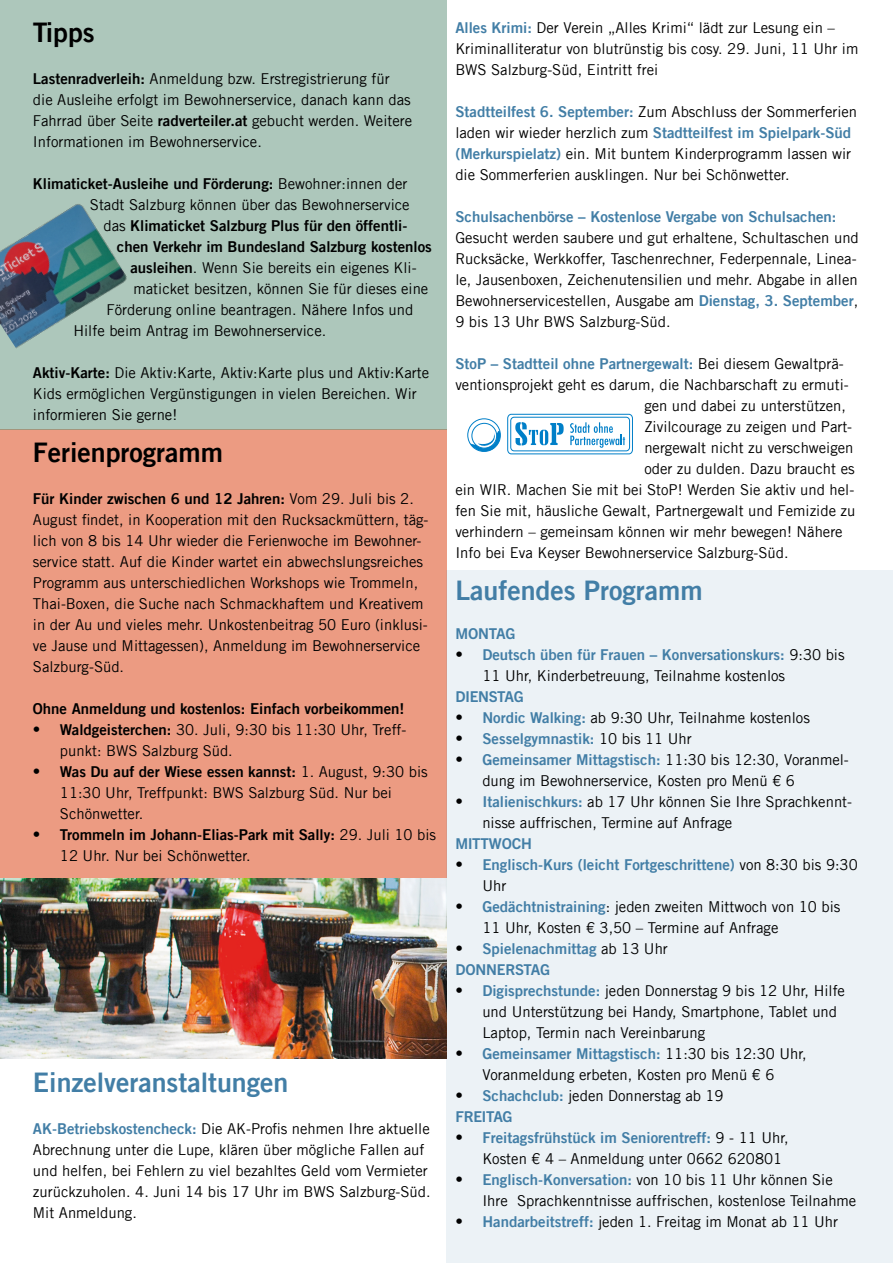
<style>
.page{position:relative;width:893px;height:1263px;background:#fff}
.page>*{position:absolute;margin:0;border:0;box-sizing:border-box;transform-origin:0 0}
.t1{font:27px "Trade Gothic LT Bold Two";color:#427ea6}
.t2{font:27px "Trade Gothic LT Bold Two";color:#000}
.t3{font:15px/21px "Trade Gothic LT";color:#000}
.t4{font:15px "Trade Gothic LT Bold Two";color:#427ea6}
.t5{font:15px/21px "Trade Gothic LT Bold Two";color:#000}
.t6{font:700 15px "Trade Gothic Next LT Pro";letter-spacing:-.01em;color:#427ea6}
.s1{font-family:"Trade Gothic LT Bold Two"}
.s2{font-family:"Trade Gothic LT"}
.s3{font-family:"News Gothic Std"}
.s4{font-family:"Trade Gothic LT Bold Two";color:#427ea6}
.s5{font-family:"Trade Gothic LT";color:#000}
.s6{font-family:"News Gothic Std";color:#000}
</style>
<div class="page">
<div style="left:0;top:429px;width:446px;height:524px;background:#ec9b82"></div>
<div style="left:0;top:0;width:446px;height:429px;background:#adc7bb"></div>
<div style="left:446px;top:570px;width:447px;height:693px;background:#ecf2f6"></div>
<svg style="left:467px;top:418px;width:34px;height:34px"></svg>
<svg style="left:507px;top:413px;width:126px;height:42px"></svg>
<img style="left:0;top:204px;width:127px;height:145px">
<img style="left:0;top:878px;width:446px;height:181px">
<h1 class="t2" style="left:33px;top:15px;width:63px">Tipps</h1>
<p class="t3" style="left:33px;top:68px;width:381px"><span class="s1">Lastenradverleih:</span> Anmeldung bzw. Erstregistrierung für die Ausleihe erfolgt im Bewohnerservice, danach kann das Fahrrad über Seite <span class="s1">radverteiler.at</span> gebucht werden. Weitere Informationen im Bewohnerservice.</p>
<p class="t5" style="left:33px;top:173px;width:376px">Klimaticket-Ausleihe und Förderung: <span class="s2">Bewohner:innen der</span></p>
<p class="t3" style="left:90px;top:194px;width:321px">Stadt Salzburg können über das Bewohnerservice</p>
<p class="t5" style="left:117px;top:215px;width:316px;text-indent:-14px"><span class="s2">das</span> Klimaticket Salzburg Plus für den öffentli&shy;chen Verkehr im Bundesland Salzburg kostenlos</p>
<p class="t3" style="left:130px;top:257px;width:288px"><span class="s1">ausleihen</span>. Wenn Sie bereits ein eigenes Kli-</p>
<p class="t3" style="left:133px;top:278px;width:296px">maticket besitzen, können Sie für dieses eine</p>
<p class="t3" style="left:106px;top:299px;width:308px">Förderung online beantragen. Nähere Infos und</p>
<p class="t3" style="left:73px;top:320px;width:254px">Hilfe beim Antrag im Bewohnerservice.</p>
<p class="t3" style="left:33px;top:362px;width:398px"><span class="s1">Aktiv-Karte:</span> Die Aktiv:Karte, Aktiv:Karte plus und Aktiv:Karte<br>Kids ermöglichen Vergünstigungen in vielen Bereichen. Wir informieren Sie gerne!</p>
<h1 class="t2" style="left:33px;top:435px;width:192px">Ferienprogramm</h1>
<p class="t5" style="left:33px;top:488px;width:382px">Für Kinder zwischen 6 und 12 Jahren: <span class="s2">Vom 29. Juli bis 2.</span></p>
<p class="t3" style="left:33px;top:509px;width:397px">August findet, in Kooperation mit den Rucksackmüttern, täg&shy;lich von 8 bis 14 Uhr wieder die Ferienwoche im Bewohner&shy;service statt. Auf die Kinder wartet ein abwechslungsreiches Programm aus unterschiedlichen Workshops wie Trommeln, Thai-Boxen, die Suche nach Schmackhaftem und Kreativem in der Au und vieles mehr. Unkostenbeitrag 50 Euro (inklusi&shy;ve Jause und Mittagessen), Anmeldung im Bewohnerservice Salzburg-Süd.</p>
<p class="t5" style="left:33px;top:698px;width:373px">Ohne Anmeldung und kostenlos: Einfach vorbeikommen!</p>
<p class="t3" style="left:60px;top:719px;width:348px;text-indent:-27px"><span class="s3">•</span> <span class="s1">Waldgeisterchen:</span> 30. Juli, 9:30 bis 11:30 Uhr, Treff&shy;punkt: BWS Salzburg Süd.</p>
<p class="t5" style="left:33px;top:761px;width:396px"><span class="s3">•</span> Was Du auf der Wiese essen kannst: <span class="s2">1. August, 9:30 bis</span></p>
<p class="t3" style="left:60px;top:782px;width:334px">11:30 Uhr, Treffpunkt: BWS Salzburg Süd. Nur bei<br>Schönwetter.</p>
<p class="t5" style="left:33px;top:824px;width:405px"><span class="s3">•</span> Trommeln im Johann-Elias-Park mit Sally: <span class="s2">29. Juli 10 bis</span></p>
<p class="t3" style="left:60px;top:845px;width:192px">12 Uhr. Nur bei Schönwetter.</p>
<h1 class="t1" style="left:33px;top:1065px;width:257px">Einzelveranstaltungen</h1>
<p class="t3" style="left:33px;top:1118px;width:399px"><span class="s4">AK-Betriebskostencheck:</span> Die AK-Profis nehmen Ihre aktuelle Abrechnung unter die Lupe, klären über mögliche Fallen auf und helfen, bei Fehlern zu viel bezahltes Geld vom Vermieter zurückzuholen. 4. Juni 14 bis 17 Uhr im BWS Salzburg-Süd.<br>Mit Anmeldung.</p>
<p class="t3" style="left:455px;top:17px;width:405px"><span class="s4">Alles Krimi:</span> Der Verein „Alles Krimi“ lädt zur Lesung ein –<br>Kriminalliteratur von blutrünstig bis cosy. 29. Juni, 11 Uhr im<br>BWS Salzburg-Süd, Eintritt frei</p>
<p class="t3" style="left:455px;top:101px;width:403px"><span class="s4">Stadtteilfest 6. September:</span> Zum Abschluss der Sommerferien</p>
<p class="t4" style="left:455px;top:123px;width:397px"><span class="s5">laden wir wieder herzlich zum</span> Stadtteilfest im Spielpark-Süd</p>
<p class="t3" style="left:455px;top:143px;width:397px"><span class="s4">(Merkurspielatz)</span> ein. Mit buntem Kinderprogramm lassen wir die Sommerferien ausklingen. Nur bei Schönwetter.</p>
<p class="t4" style="left:455px;top:207px;width:383px">Schulsachenbörse – Kostenlose Vergabe von Schulsachen:</p>
<p class="t3" style="left:455px;top:227px;width:405px">Gesucht werden saubere und gut erhaltene, Schultaschen und Rucksäcke, Werkkoffer, Taschenrechner, Federpennale, Linea&shy;le, Jausenboxen, Zeichenutensilien und mehr. Abgabe in allen Bewohnerservicestellen, Ausgabe am <span class="s4">Dienstag, 3. September</span>, 9 bis 13 Uhr BWS Salzburg-Süd.</p>
<p class="t4" style="left:455px;top:354px;width:390px">StoP – Stadtteil ohne Partnergewalt: <span class="s5">Bei diesem Gewaltprä-</span></p>
<p class="t3" style="left:455px;top:374px;width:395px">ventionsprojekt geht es darum, die Nachbarschaft zu ermuti-</p>
<p class="t3" style="left:644px;top:395px;width:203px">gen und dabei zu unterstützen,</p>
<p class="t3" style="left:644px;top:416px;width:209px">Zivilcourage zu zeigen und Part-</p>
<p class="t3" style="left:644px;top:437px;width:211px">nergewalt nicht zu verschweigen</p>
<p class="t3" style="left:644px;top:458px;width:212px">oder zu dulden. Dazu braucht es</p>
<p class="t3" style="left:455px;top:479px;width:400px">ein WIR. Machen Sie mit bei StoP! Werden Sie aktiv und hel-</p>
<p class="t3" style="left:455px;top:500px;width:402px">fen Sie mit, häusliche Gewalt, Partnergewalt und Femizide zu</p>
<p class="t3" style="left:455px;top:521px;width:389px">verhindern – gemeinsam können wir mehr bewegen! Nähere</p>
<p class="t3" style="left:455px;top:542px;width:335px">Info bei Eva Keyser Bewohnerservice Salzburg-Süd.</p>
<h1 class="t1" style="left:455px;top:574px;width:249px">Laufendes Programm</h1>
<p class="t6" style="left:455px;top:623px;width:61px">MONTAG</p>
<p class="t4" style="left:455px;top:645px;width:391px"><span class="s6">•</span> Deutsch üben für Frauen – Konversationskurs: <span class="s5">9:30 bis</span></p>
<p class="t3" style="left:482px;top:665px;width:304px">11 Uhr, Kinderbetreuung, Teilnahme kostenlos</p>
<p class="t6" style="left:455px;top:686px;width:70px">DIENSTAG</p>
<p class="t3" style="left:455px;top:707px;width:356px"><span class="s3">•</span> <span class="s4">Nordic Walking:</span> ab 9:30 Uhr, Teilnahme kostenlos</p>
<p class="t4" style="left:455px;top:729px;width:238px"><span class="s6">•</span> Sesselgymnastik: <span class="s5">10 bis 11 Uhr</span></p>
<p class="t4" style="left:455px;top:750px;width:395px"><span class="s6">•</span> Gemeinsamer Mittagstisch: <span class="s5">11:30 bis 12:30, Voranmel-</span></p>
<p class="t3" style="left:482px;top:770px;width:314px">dung im Bewohnerservice, Kosten pro Menü € 6</p>
<p class="t3" style="left:482px;top:791px;width:371px;text-indent:-27px"><span class="s3">•</span> <span class="s4">Italienischkurs:</span> ab 17 Uhr können Sie Ihre Sprachkennt&shy;nisse auffrischen, Termine auf Anfrage</p>
<p class="t6" style="left:455px;top:833px;width:78px">MITTWOCH</p>
<p class="t4" style="left:455px;top:855px;width:404px"><span class="s6">•</span> Englisch-Kurs (leicht Fortgeschrittene) <span class="s5">von 8:30 bis 9:30</span></p>
<p class="t3" style="left:482px;top:875px;width:25px">Uhr</p>
<p class="t3" style="left:482px;top:896px;width:360px;text-indent:-27px"><span class="s3">•</span> <span class="s4">Gedächtnistraining</span>: jeden zweiten Mittwoch von 10 bis<br>11 Uhr, Kosten € 3,50 – Termine auf Anfrage</p>
<p class="t4" style="left:455px;top:939px;width:214px"><span class="s6">•</span> Spielenachmittag <span class="s5">ab 13 Uhr</span></p>
<p class="t6" style="left:455px;top:959px;width:96px">DONNERSTAG</p>
<p class="t3" style="left:482px;top:980px;width:364px;text-indent:-27px"><span class="s3">•</span> <span class="s4">Digisprechstunde:</span> jeden Donnerstag 9 bis 12 Uhr, Hilfe und Unterstützung bei Handy, Smartphone, Tablet und<br>Laptop, Termin nach Vereinbarung</p>
<p class="t4" style="left:455px;top:1044px;width:353px"><span class="s6">•</span> Gemeinsamer Mittagstisch: <span class="s5">11:30 bis 12:30 Uhr,</span></p>
<p class="t3" style="left:482px;top:1064px;width:294px">Voranmeldung erbeten, Kosten pro Menü € 6</p>
<p class="t3" style="left:455px;top:1085px;width:270px"><span class="s3">•</span> <span class="s4">Schachclub:</span> jeden Donnerstag ab 19</p>
<p class="t6" style="left:455px;top:1106px;width:59px">FREITAG</p>
<p class="t4" style="left:455px;top:1128px;width:335px"><span class="s6">•</span> Freitagsfrühstück im Seniorentreff: <span class="s5">9 - 11 Uhr,</span></p>
<p class="t3" style="left:482px;top:1148px;width:301px">Kosten € 4 – Anmeldung unter 0662 620801</p>
<p class="t4" style="left:455px;top:1170px;width:379px"><span class="s6">•</span> Englisch-Konversation: <span class="s5">von 10 bis 11 Uhr können Sie</span></p>
<p class="t3" style="left:482px;top:1190px;width:375px">Ihre Sprachkenntnisse auffrischen, kostenlose Teilnahme</p>
<p class="t3" style="left:455px;top:1211px;width:384px"><span class="s3">•</span> <span class="s4">Handarbeitstreff:</span> jeden 1. Freitag im Monat ab 11 Uhr</p>
</div>
